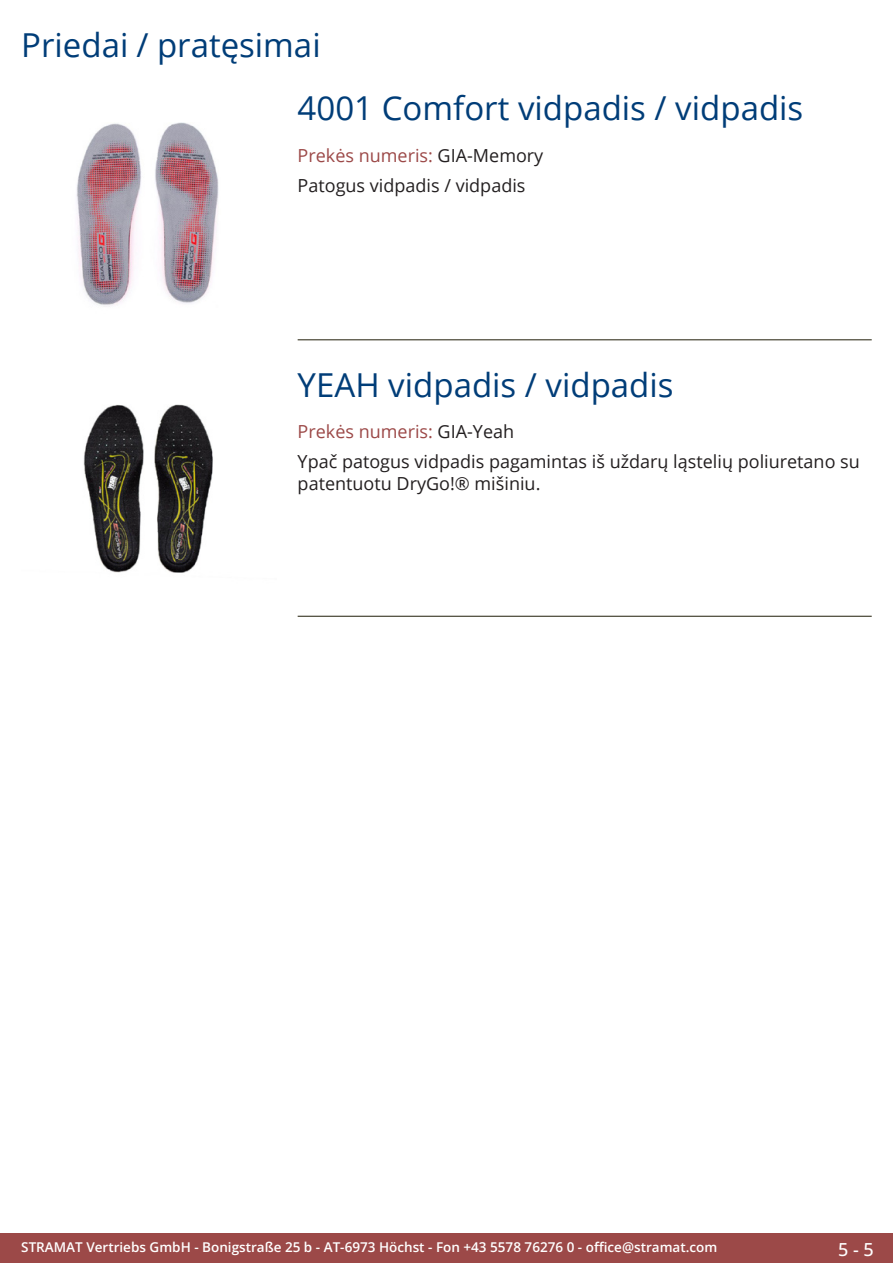
<style>
.page{position:relative;width:893px;height:1263px;background:#fff}
.page>*{position:absolute;margin:0;border:0;box-sizing:border-box;transform-origin:0 0}
.Produkttitel{font:33px "Open Sans";color:#003d78}
.RastTitel{font:33px "Open Sans";color:#003d78}
.Beschreibung_Text{font:18px/21.6px "Open Sans";color:#231f20}
.TechDaten_Überschrif{font:18px "Open Sans";color:#9c4948}
.t1{font:500 18px "Open Sans";color:#fff}
.t2{font:600 13.5px "Open Sans";color:#fff}
.s1{color:#231f20}
</style>
<div class="page">
<div style="left:0;top:1233px;width:893px;height:30px;background:#9c4948"></div>
<hr style="left:298px;top:340px;width:574px;height:1px;background:#201d08">
<hr style="left:298px;top:616px;width:574px;height:1px;background:#201d08">
<img style="left:76px;top:122px;width:143px;height:185px">
<img style="left:83px;top:404px;width:130px;height:169px">
<p class="RastTitel" style="left:21px;top:22px;width:301px">Priedai / pratęsimai</p>
<p class="Produkttitel" style="left:298px;top:86px;width:507px">4001 Comfort vidpadis / vidpadis</p>
<p class="TechDaten_Überschrif" style="left:298px;top:143px;width:247px">Prekės numeris: <span class="s1">GIA-Memory</span></p>
<p class="Beschreibung_Text" style="left:298px;top:174px;width:229px">Patogus vidpadis / vidpadis</p>
<p class="Produkttitel" style="left:298px;top:362px;width:377px">YEAH vidpadis / vidpadis</p>
<p class="TechDaten_Überschrif" style="left:298px;top:420px;width:218px">Prekės numeris: <span class="s1">GIA-Yeah</span></p>
<p class="Beschreibung_Text" style="left:298px;top:450px;width:564px">Ypač patogus vidpadis pagamintas iš uždarų ląstelių poliuretano su patentuotu DryGo!® mišiniu.</p>
<p class="t2" style="left:21px;top:1238px;width:698px">STRAMAT Vertriebs GmbH - Bonigstraße 25 b - AT-6973 Höchst - Fon +43 5578 76276 0 - office@stramat.com</p>
<p class="t1" style="left:838px;top:1237px;width:37px">5 - 5</p>
</div>
